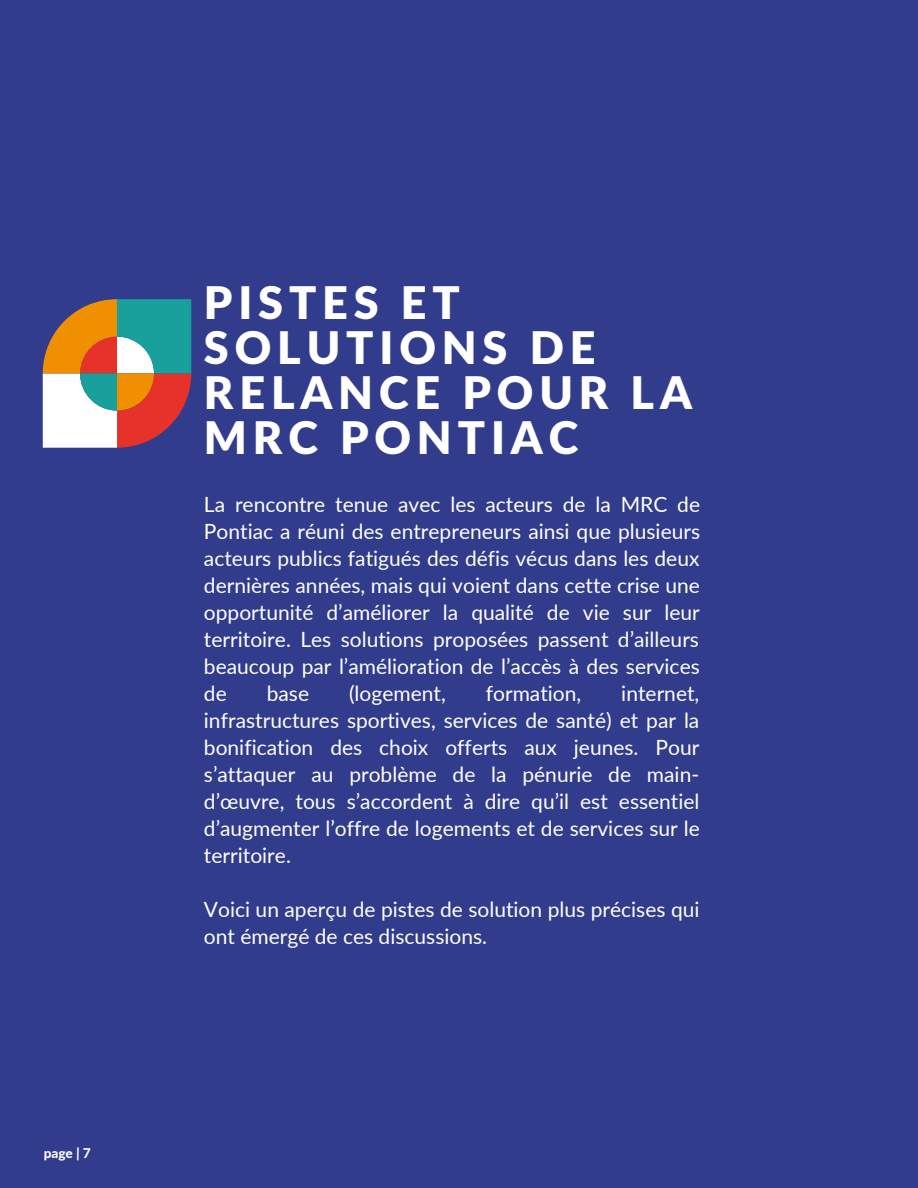
<style>
.page{position:relative;width:918px;height:1188px;background:#323c8c}
.page>*{position:absolute;margin:0;border:0;box-sizing:border-box;transform-origin:0 0}
.t1{font:900 45px/45px "Lato Latin";letter-spacing:.13em;color:#fff}
.t2{font:21px/27px "Lato";color:#fff;text-align:justify}
.t3{font:800 13.5px "Lato";color:#fff}
</style>
<div class="page">
<svg style="left:43px;top:299px;width:148px;height:149px"></svg>
<p class="t3" style="left:44px;top:1144px;width:48px;rotate:1deg">page | 7</p>
<h1 class="t1" style="left:204px;top:283px;width:490px">PISTES ET<br>SOLUTIONS DE<br>RELANCE POUR LA<br>MRC PONTIAC</h1>
<p class="t2" style="left:204px;top:490px;width:498px">La rencontre tenue avec les acteurs de la MRC de Pontiac a réuni des entrepreneurs ainsi que plusieurs acteurs publics fatigués des défis vécus dans les deux dernières années, mais qui voient dans cette crise une opportunité d’améliorer la qualité de vie sur leur territoire. Les solutions proposées passent d’ailleurs beaucoup par l’amélioration de l’accès à des services de</p>
<p class="t2" style="left:267px;top:679px;width:44px">base</p>
<p class="t2" style="left:349px;top:679px;width:98px">(logement,</p>
<p class="t2" style="left:486px;top:679px;width:97px">formation,</p>
<p class="t2" style="left:204px;top:679px;width:497px;text-indent:417px">internet, infrastructures sportives, services de santé) et par la bonification des choix offerts aux jeunes. Pour s’attaquer au problème de la pénurie de main&shy;d’œuvre, tous s’accordent à dire qu’il est essentiel d’augmenter l’offre de logements et de services sur le territoire.</p>
<p class="t2" style="left:204px;top:895px;width:497px">Voici un aperçu de pistes de solution plus précises qui ont émergé de ces discussions.</p>
</div>
